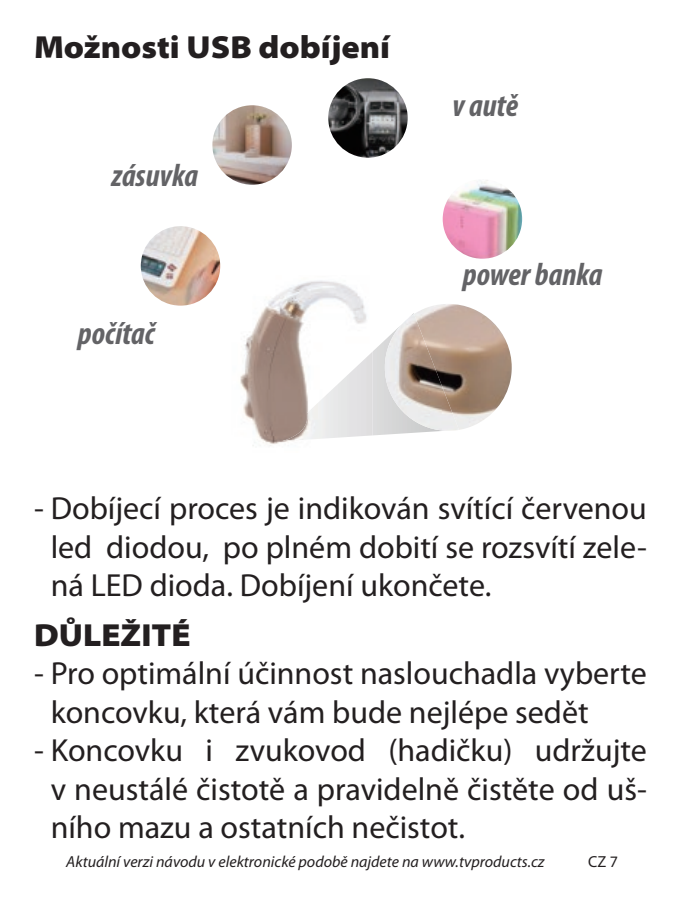
<style>
.page{position:relative;width:681px;height:908px;background:#fff}
.page>*{position:absolute;margin:0;border:0;box-sizing:border-box;transform-origin:0 0}
.t1{font:32px/38.4px "Myriad Pro";color:#231f20;text-align:justify}
.t2{font:italic 700 condensed 32px "Myriad Pro";color:#636366}
.t3{font:900 semi-expanded 32px "Myriad Pro";color:#231f20}
.t4{font:italic 16px "Myriad Pro";color:#231f20}
.t5{font:16px "Myriad Pro";color:#231f20}
</style>
<div class="page">
<svg style="left:372px;top:313px;width:87px;height:122px;background:#c1b5ad"></svg>
<img style="left:442px;top:179px;width:80px;height:79px;border-radius:40px">
<img style="left:328px;top:78px;width:79px;height:80px;border-radius:40px">
<img style="left:141px;top:226px;width:79px;height:79px;border-radius:40px">
<img style="left:212px;top:105px;width:80px;height:80px;border-radius:40px">
<img style="left:240px;top:280px;width:127px;height:166px">
<img style="left:282px;top:351px;width:90px;height:90px">
<img style="left:384px;top:315px;width:27px;height:62px">
<p class="t3" style="left:34px;top:29px;width:357px">Možnosti USB dobíjení</p>
<p class="t2" style="left:112px;top:156px;width:88px">zásuvka</p>
<p class="t2" style="left:78px;top:313px;width:78px">počítač</p>
<p class="t2" style="left:452px;top:86px;width:67px">v autě</p>
<p class="t2" style="left:462px;top:254px;width:141px">power banka</p>
<p class="t1" style="left:51px;top:490px;width:597px;text-indent:-17px">- Dobíjecí proces je indikován svítící červenou led diodou, po plném dobití se rozsvítí zele&shy;ná LED dioda. Dobíjení ukončete.</p>
<p class="t3" style="left:34px;top:616px;width:158px">DŮLEŽITÉ</p>
<p class="t1" style="left:51px;top:654px;width:597px;text-indent:-17px">- Pro optimální účinnost naslouchadla vyberte koncovku, která vám bude nejlépe sedět</p>
<p class="t1" style="left:51px;top:731px;width:597px;text-indent:-17px">- Koncovku i zvukovod (hadičku) udržujte v neustálé čistotě a pravidelně čistěte od uš&shy;ního mazu a ostatních nečistot.</p>
<p class="t4" style="left:66px;top:852px;width:479px">Aktuální verzi návodu v elektronické podobě najdete na www.tvproducts.cz</p>
<p class="t5" style="left:588px;top:852px;width:31px">CZ 7</p>
</div>
